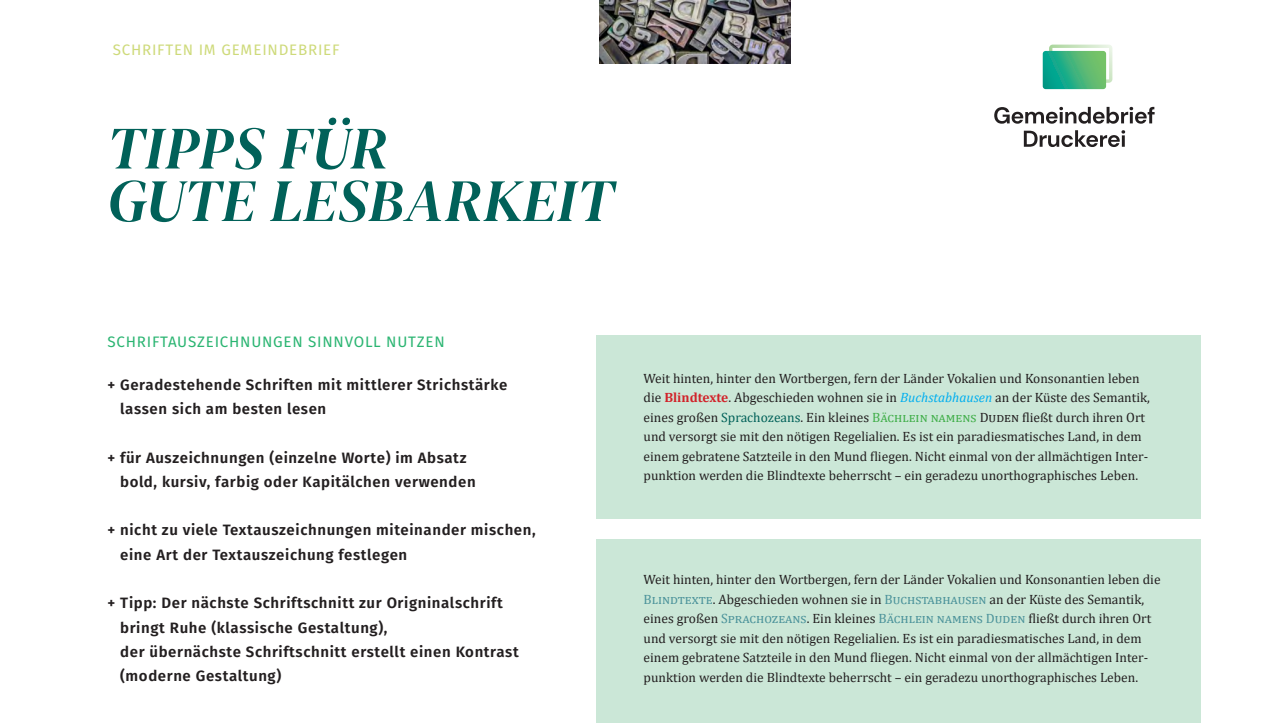
<style>
.page{position:relative;width:1263px;height:723px;background:#fff}
.page>*{position:absolute;margin:0;border:0;box-sizing:border-box;transform-origin:0 0}
.t1{font:italic 60px/52.5px "DM Serif Display";letter-spacing:.015em;color:#016159}
.t2{font:15.15px "Fira Sans";letter-spacing:.05em;color:#2bb572}
.t3{font:15.15px "Fira Sans";letter-spacing:.05em;color:#ceda7a}
.t4{font:600 15px/24.3px "Fira Sans";letter-spacing:.04em;color:#231f20}
.t5{font:13.5px/19.5px "Cambria";color:#231f20}
.s1{font-weight:700;color:#d1232a}
.s2{font-style:italic;color:#00aeef}
.s3{color:#016159}
.s4{color:#40ae49}
.s5{color:#4b929a}
</style>
<div class="page">
<div style="left:596px;top:335px;width:605px;height:184px;background:#cbe7d7"></div>
<div style="left:596px;top:539px;width:605px;height:184px;background:#cbe7d7"></div>
<svg style="left:1024px;top:130px;width:101px;height:17px"></svg>
<svg style="left:994px;top:107px;width:160px;height:17px"></svg>
<svg style="left:1043px;top:45px;width:69px;height:44px"></svg>
<img style="left:600px;top:0;width:190px;height:63px">
<p class="t3" style="left:113px;top:38px;width:228px">SCHRIFTEN IM GEMEINDEBRIEF</p>
<h1 class="t1" style="left:107px;top:123px;width:507px">TIPPS FÜR<br>GUTE LESBARKEIT</h1>
<p class="t2" style="left:108px;top:330px;width:339px">SCHRIFTAUSZEICHNUNGEN SINNVOLL NUTZEN</p>
<p class="t4" style="left:120px;top:371px;width:389px;text-indent:-13px">+ Geradestehende Schriften mit mittlerer Strichstärke lassen sich am besten lesen</p>
<p class="t4" style="left:120px;top:444px;width:357px;text-indent:-13px">+ für Auszeichnungen (einzelne Worte) im Absatz bold, kursiv, farbig oder Kapitälchen verwenden</p>
<p class="t4" style="left:120px;top:517px;width:417px;text-indent:-13px">+ nicht zu viele Textauszeichnungen miteinander mischen, eine Art der Textauszeichung festlegen</p>
<p class="t4" style="left:120px;top:590px;width:400px;text-indent:-13px">+ Tipp: Der nächste Schriftschnitt zur Origninalschrift bringt Ruhe (klassische Gestaltung),<br>der übernächste Schriftschnitt erstellt einen Kontrast (moderne Gestaltung)</p>
<p class="t5" style="left:643px;top:368px;width:508px">Weit hinten, hinter den Wortbergen, fern der Länder Vokalien und Konsonantien leben die <span class="s1">Blindtexte</span>. Abgeschieden wohnen sie in <span class="s2">Buchstabhausen</span> an der Küste des Semantik, eines großen <span class="s3">Sprachozeans</span>. Ein kleines <span class="s4">Bächlein namens</span> Duden fließt durch ihren Ort und versorgt sie mit den nötigen Regelialien. Es ist ein paradiesmatisches Land, in dem einem gebratene Satzteile in den Mund fliegen. Nicht einmal von der allmächtigen Inter&shy;punktion werden die Blindtexte beherrscht – ein geradezu unorthographisches Leben.</p>
<p class="t5" style="left:643px;top:570px;width:518px">Weit hinten, hinter den Wortbergen, fern der Länder Vokalien und Konsonantien leben die <span class="s5">Blindtexte</span>. Abgeschieden wohnen sie in <span class="s5">Buchstabhausen</span> an der Küste des Semantik, eines großen <span class="s5">Sprachozeans</span>. Ein kleines <span class="s5">Bächlein namens Duden</span> fließt durch ihren Ort und versorgt sie mit den nötigen Regelialien. Es ist ein paradiesmatisches Land, in dem einem gebratene Satzteile in den Mund fliegen. Nicht einmal von der allmächtigen Inter&shy;punktion werden die Blindtexte beherrscht – ein geradezu unorthographisches Leben.</p>
</div>
